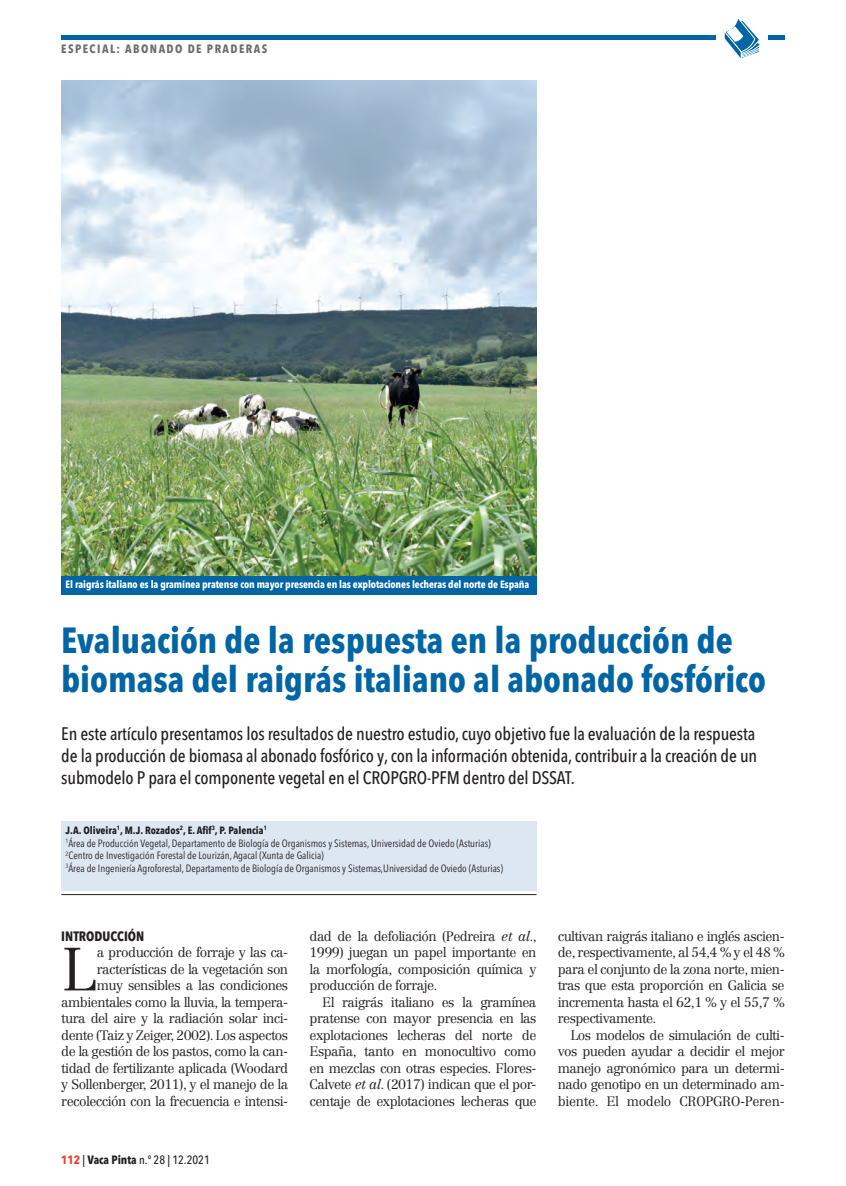
<style>
.page{position:relative;width:846px;height:1186px;background:#fff}
.page>*{position:absolute;margin:0;border:0;box-sizing:border-box;transform-origin:0 0}
.t1{font:300 59.85px "Centennial LT Std";color:#231f20}
.t2{font:700 condensed 36px/39px "Avenir Next LT Pro";color:#0065a4}
.t3{font:500 condensed 18px/21.6px "Avenir Next LT Pro";letter-spacing:-.01em;color:#231f20;text-align:justify}
.t4{font:300 13.5px/16.5px "Centennial LT Std";letter-spacing:-.04em;color:#231f20;text-align:justify}
.t5{font:700 condensed 13.5px "Avenir Next LT Pro";color:#231f20}
.t6{font:500 condensed 12px "Avenir Next LT Pro";color:#231f20}
.t7{font:700 condensed 12px "Avenir Next LT Pro";letter-spacing:.12em;color:#6c6d70}
.t8{font:condensed 10.5px/12.6px "Avenir Next LT Pro";color:#231f20}
.t9{font:700 condensed 10.5px "Avenir Next LT Pro";letter-spacing:-.01em;color:#fff}
.s1{font-weight:700}
.s2{font-weight:700;color:#ee3e34}
.s3{font-style:italic}
</style>
<div class="page">
<hr style="left:61px;top:36px;width:723px;height:4px;background:#0065a4">
<div style="left:61px;top:821px;width:475px;height:70px;background:#dde7f2"></div>
<hr style="left:61px;top:894px;width:475px;height:1px;background:#231f20">
<img style="left:61px;top:80px;width:475px;height:496px">
<div style="left:716px;top:13px;width:51px;height:51px;background:#fff"></div>
<svg style="left:724px;top:19px;width:37px;height:40px"></svg>
<div style="left:61px;top:576px;width:475px;height:18px;background:#0065a4"></div>
<p class="t7" style="left:61px;top:42px;width:207px">ESPECIAL: ABONADO DE PRADERAS</p>
<p class="t9" style="left:66px;top:578px;width:465px">El raigrás italiano es la gramínea pratense con mayor presencia en las explotaciones lecheras del norte de España</p>
<h2 class="t2" style="left:61px;top:620px;width:706px">Evaluación de la respuesta en la producción de biomasa del raigrás italiano al abonado fosfórico</h2>
<p class="t3" style="left:61px;top:723px;width:697px">En este artículo presentamos los resultados de nuestro estudio, cuyo objetivo fue la evaluación de la respuesta de la producción de biomasa al abonado fosfórico y, con la información obtenida, contribuir a la creación de un submodelo P para el componente vegetal en el CROPGRO-PFM dentro del DSSAT.</p>
<p class="t8" style="left:66px;top:824px;width:439px"><span class="s1">J.A. Oliveira</span><sup>1</sup><span class="s1">, M.J. Rozados</span><sup>2</sup><span class="s1">, E. Afif</span><sup>3</sup><span class="s1">, P. Palencia</span><sup>1<br></sup><sup>1</sup>Área de Producción Vegetal, Departamento de Biología de Organismos y Sistemas, Universidad de Oviedo (Asturias)<br><sup>2</sup>Centro de Investigación Forestal de Lourizán, Agacal (Xunta de Galicia)<br><sup>3</sup>Área de Ingeniería Agroforestal, Departamento de Biología de Organismos y Sistemas,Universidad de Oviedo (Asturias)</p>
<p class="t5" style="left:61px;top:928px;width:84px">INTRODUCCIÓN</p>
<h1 class="t1" style="left:61px;top:933px;width:37px">L</h1>
<p class="t4" style="left:61px;top:944px;width:228px;text-align:right">a producción de forraje y las ca&shy;racterísticas de la vegetación son<br>muy sensibles a las condiciones ambientales como la lluvia, la tempera&shy;tura del aire y la radiación solar inci&shy;dente (Taiz y Zeiger, 2002). Los aspectos de la gestión de los pastos, como la can&shy;tidad de fertilizante aplicada (Woodard y Sollenberger, 2011), y el manejo de la recolección con la frecuencia e intensi-</p>
<p class="t6" style="left:61px;top:1152px;width:150px"><span class="s2">112</span> | <span class="s1">Vaca Pinta</span> n.º 28 | 12.2021</p>
<p class="t4" style="left:309px;top:928px;width:229px">dad de la defoliación (Pedreira <span class="s3">et al</span>., 1999) juegan un papel importante en la morfología, composición química y producción de forraje.</p>
<p class="t4" style="left:309px;top:994px;width:228px;text-indent:13px">El raigrás italiano es la gramínea pratense con mayor presencia en las explotaciones lecheras del norte de España, tanto en monocultivo como en mezclas con otras especies. Flores-Calvete <span class="s3">et al</span>. (2017) indican que el por&shy;centaje de explotaciones lecheras que</p>
<p class="t4" style="left:557px;top:928px;width:228px">cultivan raigrás italiano e inglés ascien&shy;de, respectivamente, al 54,4 % y el 48 % para el conjunto de la zona norte, mien&shy;tras que esta proporción en Galicia se incrementa hasta el 62,1 % y el 55,7 % respectivamente.</p>
<p class="t4" style="left:557px;top:1027px;width:228px;text-indent:13px">Los modelos de simulación de culti&shy;vos pueden ayudar a decidir el mejor manejo agronómico para un determi&shy;nado genotipo en un determinado am&shy;biente. El modelo CROPGRO-Peren-</p>
</div>
